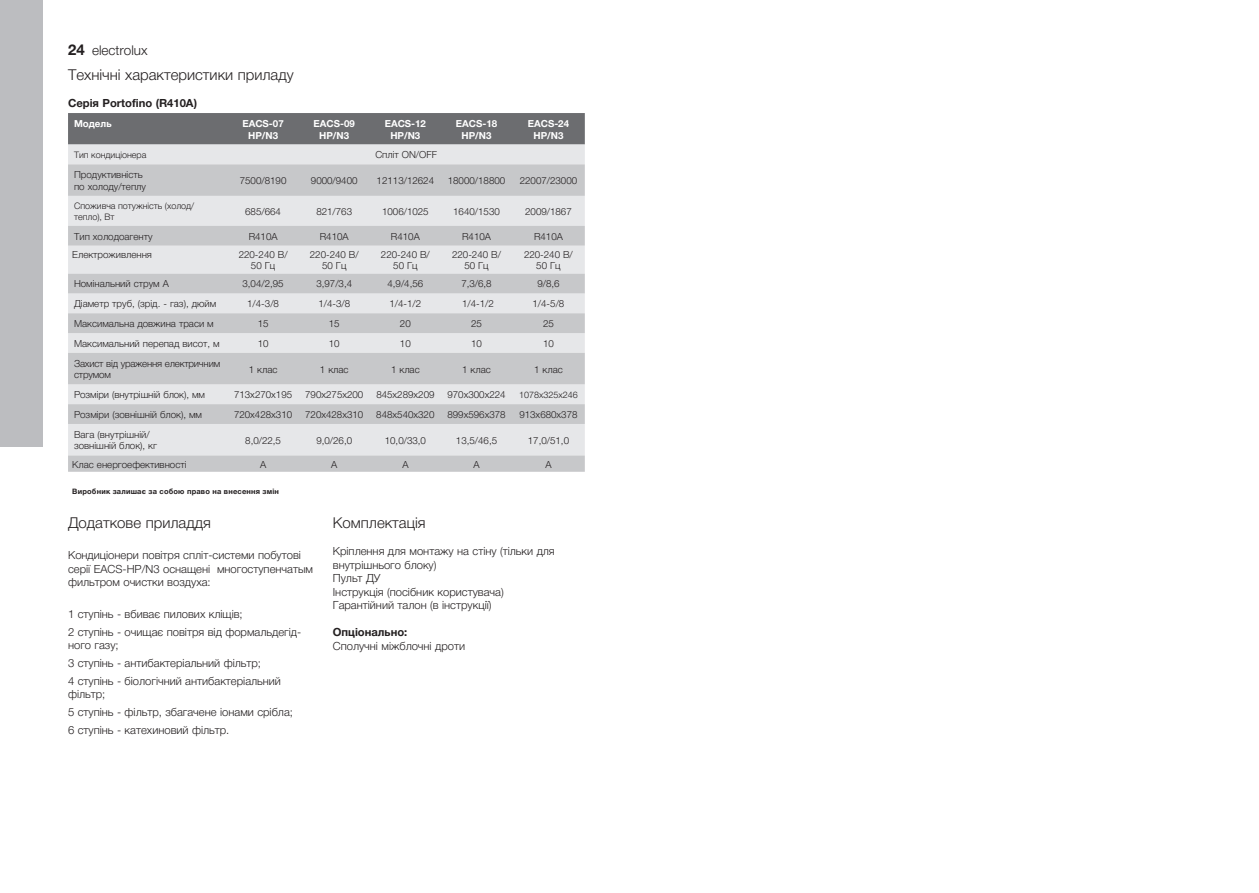
<style>
.page{position:relative;width:1259px;height:893px;background:#fff}
.page>*{position:absolute;margin:0;border:0;box-sizing:border-box;transform-origin:0 0}
.t1{font:300 15px "Helvetica Neue LTCYR";color:#231f20}
.t2{font:300 13.5px "Helvetica Neue LTCYR";color:#231f20}
.t3{font:300 11.25px/13.5px "Helvetica Neue LTCYR";color:#231f20}
.t4{font:700 11.25px "Helvetica Neue LTCYR";color:#231f20}
.t5{font:300 9.75px/11.7px "Helvetica Neue LTCYR";color:#231f20;text-align:center}
.t6{font:700 9.75px/11.7px "Helvetica Neue LTCYR";color:#fff;text-align:center}
.t7{font:300 9.75px/11.7px "Helvetica Neue LTCYR";letter-spacing:-.02em;color:#231f20}
.t8{font:300 9px/10.8px "Helvetica Neue LTCYR";color:#231f20}
.t9{font:700 7.5px "Helvetica Neue LTCYR";letter-spacing:.025em;color:#231f20}
.s1{font-weight:700;font-size:15px}
</style>
<div class="page">
<div style="left:0;top:0;width:43px;height:446px;background:#bcbdc0"></div>
<div style="left:68px;top:113px;width:517px;height:32px;background:#6c6d70"></div>
<div style="left:68px;top:145px;width:517px;height:19px;background:#e6e7e9"></div>
<svg style="left:68px;top:164px;width:517px;height:308px;background:#d6d7d9"></svg>
<h2 class="t2" style="left:68px;top:43px;width:81px"><span class="s1">24</span> electrolux</h2>
<h1 class="t1" style="left:68px;top:67px;width:227px">Технічні характеристики приладу</h1>
<p class="t4" style="left:68px;top:97px;width:130px">Серія Portofino (R410A)</p>
<p class="t6" style="left:74px;top:118px;width:39px">Модель</p>
<p class="t6" style="left:242px;top:118px;width:43px">EACS-07<br>HP/N3</p>
<p class="t6" style="left:313px;top:118px;width:43px">EACS-09<br>HP/N3</p>
<p class="t6" style="left:385px;top:118px;width:43px">EACS-12<br>HP/N3</p>
<p class="t6" style="left:456px;top:118px;width:43px">EACS-18<br>HP/N3</p>
<p class="t6" style="left:528px;top:118px;width:43px">EACS-24<br>HP/N3</p>
<p class="t8" style="left:74px;top:149px;width:74px">Тип кондиціонера</p>
<p class="t5" style="left:375px;top:149px;width:63px">Спліт ON/OFF</p>
<p class="t5" style="left:74px;top:169px;width:73px;text-align:left">Продуктивність по холоду/теплу</p>
<p class="t5" style="left:240px;top:175px;width:48px">7500/8190</p>
<p class="t5" style="left:311px;top:175px;width:48px">9000/9400</p>
<p class="t5" style="left:377px;top:175px;width:59px">12113/12624</p>
<p class="t5" style="left:448px;top:175px;width:59px">18000/18800</p>
<p class="t5" style="left:520px;top:175px;width:59px">22007/23000</p>
<p class="t8" style="left:74px;top:201px;width:122px">Споживча потужність (холод/ тепло), Вт</p>
<p class="t5" style="left:245px;top:206px;width:37px">685/664</p>
<p class="t5" style="left:316px;top:206px;width:37px">821/763</p>
<p class="t5" style="left:382px;top:206px;width:48px">1006/1025</p>
<p class="t5" style="left:453px;top:206px;width:48px">1640/1530</p>
<p class="t5" style="left:525px;top:206px;width:48px">2009/1867</p>
<p class="t5" style="left:74px;top:230px;width:80px">Тип холодоагенту</p>
<p class="t5" style="left:249px;top:230px;width:30px">R410A</p>
<p class="t5" style="left:320px;top:230px;width:30px">R410A</p>
<p class="t5" style="left:391px;top:230px;width:30px">R410A</p>
<p class="t5" style="left:462px;top:230px;width:30px">R410A</p>
<p class="t5" style="left:534px;top:230px;width:30px">R410A</p>
<p class="t5" style="left:72px;top:248px;width:81px">Електроживлення</p>
<p class="t5" style="left:239px;top:248px;width:50px">220-240 В/<br>50 Гц</p>
<p class="t5" style="left:310px;top:248px;width:50px">220-240 В/<br>50 Гц</p>
<p class="t5" style="left:381px;top:248px;width:50px">220-240 В/<br>50 Гц</p>
<p class="t5" style="left:452px;top:248px;width:50px">220-240 В/<br>50 Гц</p>
<p class="t5" style="left:524px;top:248px;width:50px">220-240 В/<br>50 Гц</p>
<p class="t5" style="left:74px;top:278px;width:96px">Номінальний струм А</p>
<p class="t5" style="left:242px;top:278px;width:43px">3,04/2,95</p>
<p class="t5" style="left:316px;top:278px;width:37px">3,97/3,4</p>
<p class="t5" style="left:387px;top:278px;width:37px">4,9/4,56</p>
<p class="t5" style="left:461px;top:278px;width:32px">7,3/6,8</p>
<p class="t5" style="left:537px;top:278px;width:24px">9/8,6</p>
<p class="t5" style="left:74px;top:298px;width:144px">Діаметр труб, (зрід. - газ), дюйм</p>
<p class="t5" style="left:247px;top:298px;width:33px">1/4-3/8</p>
<p class="t5" style="left:318px;top:298px;width:33px">1/4-3/8</p>
<p class="t5" style="left:389px;top:298px;width:33px">1/4-1/2</p>
<p class="t5" style="left:462px;top:298px;width:33px">1/4-1/2</p>
<p class="t5" style="left:532px;top:298px;width:33px">1/4-5/8</p>
<p class="t5" style="left:74px;top:318px;width:141px">Максимальна довжина траси м</p>
<p class="t5" style="left:258px;top:318px;width:12px">15</p>
<p class="t5" style="left:329px;top:318px;width:12px">15</p>
<p class="t5" style="left:400px;top:318px;width:12px">20</p>
<p class="t5" style="left:471px;top:318px;width:12px">25</p>
<p class="t5" style="left:543px;top:318px;width:12px">25</p>
<p class="t5" style="left:74px;top:338px;width:147px">Максимальний перепад висот, м</p>
<p class="t5" style="left:258px;top:338px;width:12px">10</p>
<p class="t5" style="left:329px;top:338px;width:12px">10</p>
<p class="t5" style="left:400px;top:338px;width:12px">10</p>
<p class="t5" style="left:471px;top:338px;width:12px">10</p>
<p class="t5" style="left:543px;top:338px;width:12px">10</p>
<p class="t7" style="left:74px;top:357px;width:148px">Захист від ураження електричним струмом</p>
<p class="t5" style="left:249px;top:363px;width:30px">1 клас</p>
<p class="t5" style="left:320px;top:363px;width:30px">1 клас</p>
<p class="t5" style="left:391px;top:363px;width:30px">1 клас</p>
<p class="t5" style="left:462px;top:363px;width:30px">1 клас</p>
<p class="t5" style="left:534px;top:363px;width:30px">1 клас</p>
<p class="t5" style="left:74px;top:389px;width:132px">Розміри (внутрішній блок), мм</p>
<p class="t5" style="left:234px;top:389px;width:60px">713x270x195</p>
<p class="t5" style="left:305px;top:389px;width:60px">790x275x200</p>
<p class="t5" style="left:376px;top:389px;width:60px">845x289x209</p>
<p class="t5" style="left:447px;top:389px;width:60px">970x300x224</p>
<p class="t8" style="left:519px;top:389px;width:60px">1078x325x246</p>
<p class="t5" style="left:74px;top:409px;width:129px">Розміри (зовнішній блок), мм</p>
<p class="t5" style="left:234px;top:409px;width:60px">720x428x310</p>
<p class="t5" style="left:305px;top:409px;width:60px">720x428x310</p>
<p class="t5" style="left:376px;top:409px;width:60px">848x540x320</p>
<p class="t5" style="left:447px;top:409px;width:60px">899x596x378</p>
<p class="t5" style="left:519px;top:409px;width:60px">913x680x378</p>
<p class="t5" style="left:74px;top:429px;width:84px;text-align:left">Вага (внутрішній/ зовнішній блок), кг</p>
<p class="t5" style="left:245px;top:434px;width:37px">8,0/22,5</p>
<p class="t5" style="left:316px;top:434px;width:37px">9,0/26,0</p>
<p class="t5" style="left:385px;top:434px;width:43px">10,0/33,0</p>
<p class="t5" style="left:456px;top:434px;width:43px">13,5/46,5</p>
<p class="t5" style="left:528px;top:434px;width:43px">17,0/51,0</p>
<p class="t5" style="left:72px;top:458px;width:116px">Клас енергоефективності</p>
<p class="t5" style="left:260px;top:458px;width:8px">A</p>
<p class="t5" style="left:331px;top:458px;width:8px">A</p>
<p class="t5" style="left:402px;top:458px;width:8px">A</p>
<p class="t5" style="left:473px;top:458px;width:8px">A</p>
<p class="t5" style="left:545px;top:458px;width:8px">A</p>
<p class="t9" style="left:72px;top:487px;width:208px">Виробник залишає за собою право на внесення змін</p>
<h1 class="t1" style="left:68px;top:514px;width:144px">Додаткове приладдя</h1>
<p class="t3" style="left:68px;top:549px;width:246px">Кондиціонери повітря спліт-системи побутові серії EACS-HP/N3 оснащені многоступенчатым фильтром очистки воздуха:</p>
<p class="t3" style="left:68px;top:605px;width:235px;line-height:17.7px">1 ступінь - вбиває пилових кліщів;<br>2 ступінь - очищає повітря від формальдегід-</p>
<p class="t3" style="left:68px;top:636px;width:214px;line-height:17.7px">ного газу;<br>3 ступінь - антибактеріальний фільтр;<br>4 ступінь - біологічний антибактеріальний</p>
<p class="t3" style="left:68px;top:685px;width:226px;line-height:17.7px">фільтр;<br>5 ступінь - фільтр, збагачене іонами срібла;<br>6 ступінь - катехиновий фільтр.</p>
<h1 class="t1" style="left:333px;top:515px;width:94px">Комплектація</h1>
<p class="t3" style="left:333px;top:545px;width:223px">Кріплення для монтажу на стіну (тільки для внутрішнього блоку)<br>Пульт ДУ<br>Інструкція (посібник користувача)<br>Гарантійний талон (в інструкції)</p>
<p class="t4" style="left:333px;top:626px;width:76px">Опціонально:</p>
<p class="t3" style="left:333px;top:639px;width:134px">Сполучні міжблочні дроти</p>
</div>
